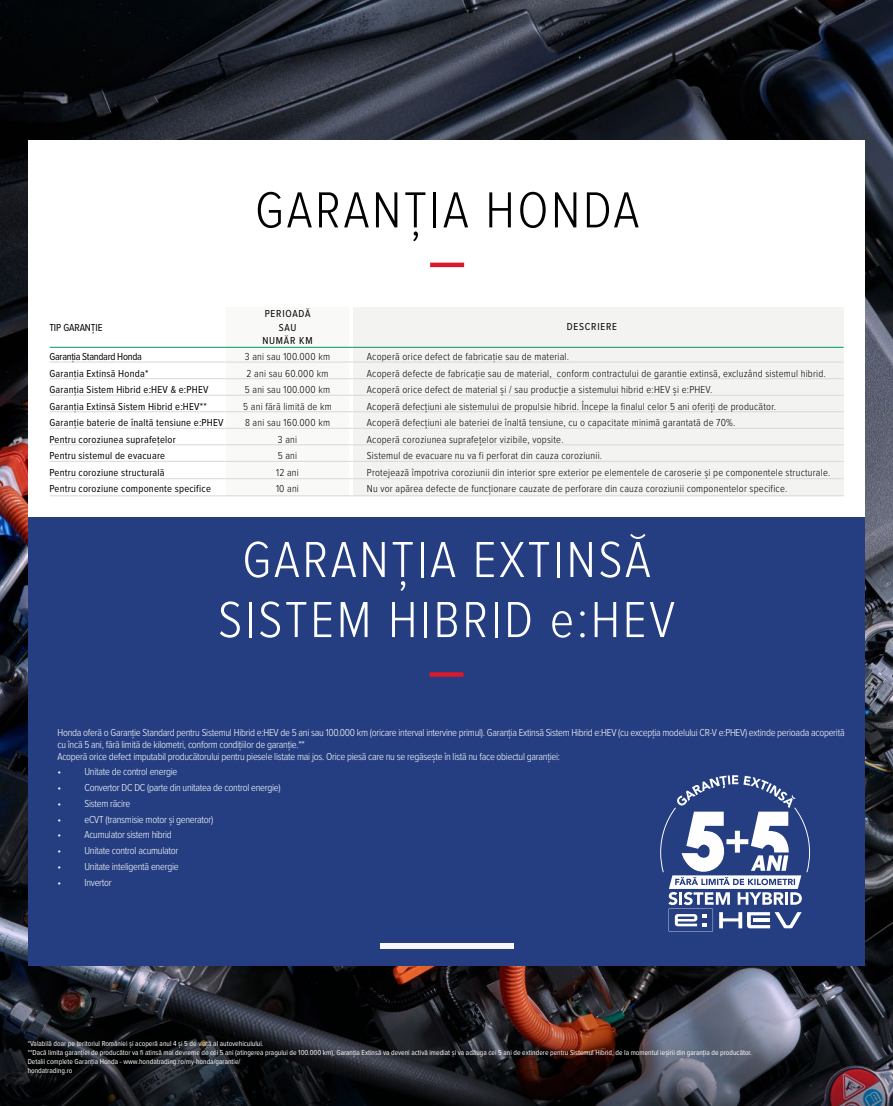
<style>
.page{position:relative;width:893px;height:1106px;background:#fff}
.page>*{position:absolute;margin:0;border:0;box-sizing:border-box;transform-origin:0 0}
.t1{font:300 52.5px/60px "Proxima Nova Cond";letter-spacing:.05em;color:#fff;text-align:center}
.t2{font:300 52.5px "Proxima Nova Cond";letter-spacing:.05em;color:#000}
.t3{font:300 10.5px/16.5px "Proxima Nova Cond";letter-spacing:.02em;color:#000101;text-align:center}
.t4{font:300 10.5px/12px "Proxima Nova Cond";letter-spacing:-.025em;color:#fff}
.t5{font:10.5px/16.5px "Proxima Nova Cond";letter-spacing:.02em;color:#000101}
.t6{font:10.5px/13.5px "Proxima Nova Cond";letter-spacing:.075em;color:#000;text-align:center}
.t7{font:10.5px "Proxima Nova Cond";letter-spacing:-.01em;color:#000}
.t8{font:7.5px/9px "Proxima Nova Cond";color:#fff}
</style>
<div class="page">
<img style="left:0;top:0;width:893px;height:959px">
<div style="left:28px;top:140px;width:837px;height:820px;background:#fff"></div>
<div style="left:353px;top:307px;width:490px;height:188px;background:#f3f3f1"></div>
<svg style="left:0;top:959px;width:893px;height:147px;background:#2a272c"></svg>
<div style="left:226px;top:307px;width:123px;height:189px;background:#f9f9f8"></div>
<div style="left:28px;top:518px;width:837px;height:448px;background:#243e81"></div>
<hr style="left:50px;top:461px;width:793px;height:1px;background:#dad8d6">
<hr style="left:50px;top:478px;width:793px;height:1px;background:#dad8d6">
<hr style="left:50px;top:495px;width:793px;height:1px;background:#dad8d6">
<hr style="left:50px;top:347px;width:793px;height:1px;background:#00985c">
<hr style="left:50px;top:378px;width:793px;height:1px;background:#dad8d6">
<hr style="left:50px;top:395px;width:793px;height:1px;background:#dad8d6">
<hr style="left:50px;top:411px;width:793px;height:1px;background:#dad8d6">
<hr style="left:50px;top:428px;width:793px;height:1px;background:#dad8d6">
<hr style="left:50px;top:444px;width:793px;height:1px;background:#dad8d6">
<hr style="left:50px;top:362px;width:793px;height:1px;background:#dad8d6">
<hr style="left:430px;top:263px;width:34px;height:4px;background:#db192b">
<svg style="left:430px;top:672px;width:34px;height:4px"></svg>
<div style="left:380px;top:943px;width:133px;height:5px;background:#f7f7f8"></div>
<svg style="left:660px;top:775px;width:150px;height:157px"></svg>
<h1 class="t2" style="left:255px;top:181px;width:386px">GARANȚIA HONDA</h1>
<p class="t7" style="left:49px;top:321px;width:55px">TIP GARANȚIE</p>
<p class="t5" style="left:49px;top:349px;width:176px">Garanția Standard Honda<br>Garanția Extinsă Honda*<br>Garanția Sistem Hibrid e:HEV &amp; e:PHEV Garanția Extinsă Sistem Hibrid e:HEV** Garanție baterie de înaltă tensiune e:PHEV Pentru coroziunea suprafețelor<br>Pentru sistemul de evacuare<br>Pentru coroziune structurală<br>Pentru coroziune componente specifice</p>
<p class="t6" style="left:262px;top:307px;width:52px">PERIOADĂ<br>SAU<br>NUMĂR KM</p>
<p class="t6" style="left:567px;top:320px;width:52px">DESCRIERE</p>
<p class="t3" style="left:243px;top:349px;width:90px">3 ani sau 100.000 km<br>2 ani sau 60.000 km<br>5 ani sau 100.000 km<br>5 ani fără limită de km<br>8 ani sau 160.000 km<br>3 ani<br>5 ani<br>12 ani<br>10 ani</p>
<p class="t3" style="left:367px;top:349px;width:465px;text-align:left">Acoperă orice defect de fabricație sau de material.<br>Acoperă defecte de fabricație sau de material, conform contractului de garantie extinsă, excluzând sistemul hibrid.<br>Acoperă orice defect de material și / sau producție a sistemului hibrid e:HEV și e:PHEV.<br>Acoperă defecțiuni ale sistemului de propulsie hibrid. Începe la finalul celor 5 ani oferiți de producător.<br>Acoperă defecțiuni ale bateriei de înaltă tensiune, cu o capacitate minimă garantată de 70%.<br>Acoperă coroziunea suprafețelor vizibile, vopsite.<br>Sistemul de evacuare nu va fi perforat din cauza coroziunii.<br>Protejează împotriva coroziunii din interior spre exterior pe elementele de caroserie și pe componentele structurale.<br>Nu vor apărea defecte de funcționare cauzate de perforare din cauza coroziunii componentelor specifice.</p>
<h1 class="t1" style="left:218px;top:530px;width:458px">GARANȚIA EXTINSĂ<br>SISTEM HIBRID e:HEV</h1>
<p class="t4" style="left:57px;top:726px;width:789px">Honda oferă o Garanție Standard pentru Sistemul Hibrid e:HEV de 5 ani sau 100.000 km (oricare interval intervine primul). Garanția Extinsă Sistem Hibrid e:HEV (cu excepția modelului CR-V e:PHEV) extinde perioada acoperită cu încă 5 ani, fără limită de kilometri, conform condițiilor de garanție.**<br>Acoperă orice defect imputabil producătorului pentru piesele listate mai jos. Orice piesă care nu se regăsește în listă nu face obiectul garanției:</p>
<p class="t4" style="left:57px;top:766px;width:121px">• Unitate de control energie</p>
<p class="t4" style="left:57px;top:782px;width:225px">• Convertor DC DC (parte din unitatea de control energie)</p>
<p class="t4" style="left:57px;top:797px;width:74px">• Sistem răcire</p>
<p class="t4" style="left:57px;top:813px;width:157px">• eCVT (transmisie motor și generator)</p>
<p class="t4" style="left:57px;top:829px;width:116px">• Acumulator sistem hibrid</p>
<p class="t4" style="left:57px;top:845px;width:122px">• Unitate control acumulator</p>
<p class="t4" style="left:57px;top:860px;width:123px">• Unitate inteligentă energie</p>
<p class="t4" style="left:57px;top:876px;width:56px">• Invertor</p>
<p class="t8" style="left:28px;top:1038px;width:726px">*Valabilă doar pe teritoriul României și acoperă anul 4 și 5 de viață al autovehiculului.<br>**Dacă limita garanției de producător va fi atinsă mai devreme de cei 5 ani (atingerea pragului de 100.000 km), Garanția Extinsă va deveni activă imediat și va adăuga cei 5 ani de extindere pentru Sistemul Hibrid, de la momentul ieșirii din garanția de producător.<br>Detalii complete Garanția Honda - www.hondatrading.ro/my-honda/garantie/<br>hondatrading.ro</p>
</div>
